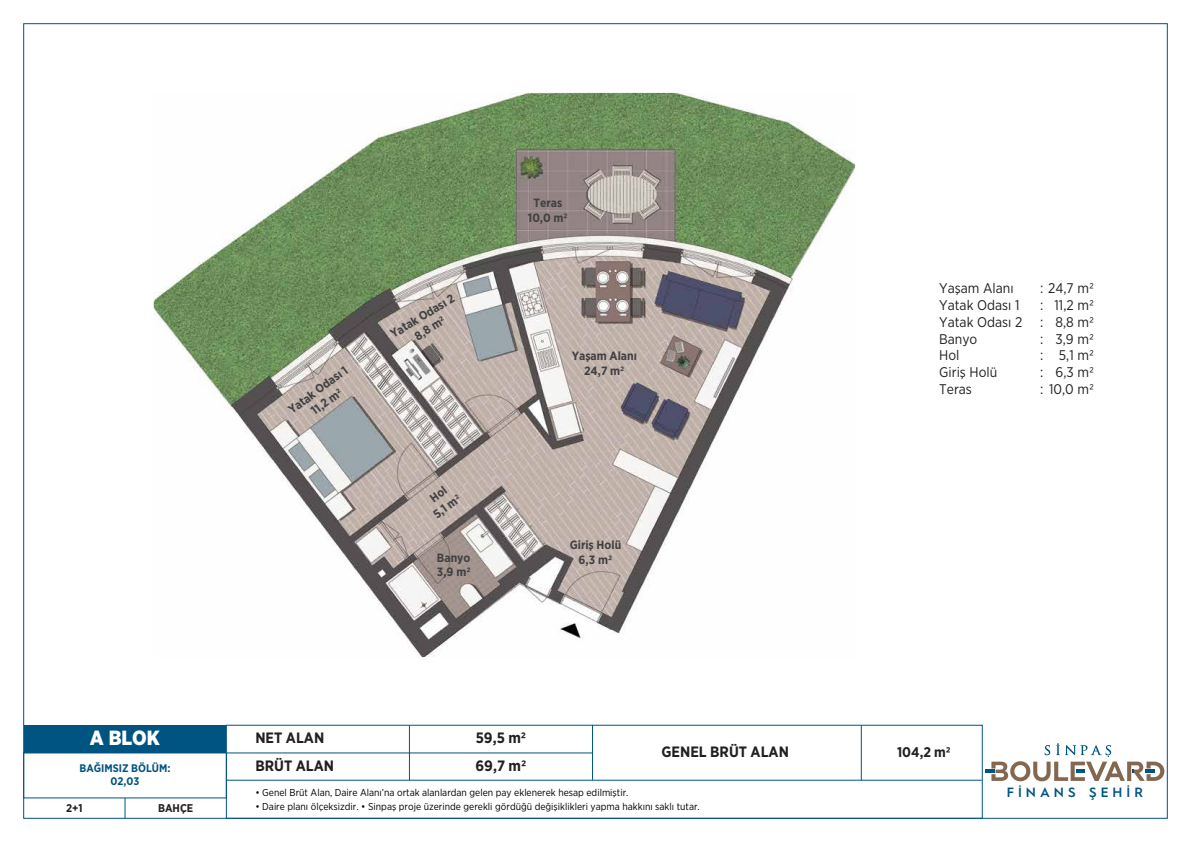
<style>
.page{position:relative;width:1191px;height:842px;background:#fff}
.page>*{position:absolute;margin:0;border:0;box-sizing:border-box;transform-origin:0 0}
.t1{font:900 20.5px "Gotham Narrow";color:#fff}
.t2{font:700 15px "Gotham Narrow";color:#231f20}
.t3{font:14px/16.8px "Gotham Narrow";color:#231f20;text-align:justify}
.t4{font:700 14px "Gotham Narrow";color:#231f20}
.t5{font:600 13.5px "Hurme Geometric Sans 1";letter-spacing:.3em;color:#005482}
.t6{font:700 12px/14.4px "Gotham Narrow";color:#414042;text-align:center}
.t7{font:700 11.2px "Gotham Narrow";color:#231f20}
.t8{font:700 11px/13.2px "Gotham Narrow";color:#005482;text-align:center}
.t9{font:10px "Gotham Narrow";color:#000001}
</style>
<div class="page">
<img style="left:153px;top:93px;width:702px;height:564px">
<div style="left:24px;top:725px;width:202px;height:27px;background:#005482"></div>
<div style="left:23px;top:752px;width:204px;height:46px;border:1px solid #005482"></div>
<hr style="left:226px;top:752px;width:366px;height:1px;background:#005482">
<hr style="left:226px;top:780px;width:755px;height:1px;background:#005482">
<hr style="left:860px;top:725px;width:1px;height:55px;background:#005482">
<hr style="left:592px;top:725px;width:1px;height:55px;background:#005482">
<hr style="left:409px;top:725px;width:1px;height:55px;background:#005482">
<svg style="left:124px;top:798px;width:1px;height:19px"></svg>
<svg style="left:985px;top:743px;width:179px;height:38px"></svg>
<h1 class="t1" style="left:90px;top:725px;width:71px">A BLOK</h1>
<p class="t8" style="left:80px;top:762px;width:92px">BAĞIMSIZ BÖLÜM:<br>02,03</p>
<p class="t6" style="left:285px;top:405px;width:72px;rotate:-37deg">Yatak Odası 1<br>11,2 m2</p>
<p class="t6" style="left:387px;top:328px;width:72px;rotate:-31deg">Yatak Odası 2<br>8,8 m2</p>
<p class="t6" style="left:421px;top:498px;width:33px;rotate:-37deg">Hol<br>5,1 m2</p>
<p class="t6" style="left:437px;top:550px;width:35px;text-align:left">Banyo<br>3,9 m2</p>
<p class="t6" style="left:528px;top:196px;width:41px">Teras<br>10,0 m2</p>
<p class="t6" style="left:572px;top:349px;width:67px">Yaşam Alanı<br>24,7 m2</p>
<p class="t6" style="left:570px;top:538px;width:53px">Giriş Holü<br>6,3 m2</p>
<h3 class="t3" style="left:939px;top:279px;width:76px">Yaşam Alanı</h3>
<h3 class="t3" style="left:1040px;top:279px;width:55px">: 24,7 m2</h3>
<h3 class="t3" style="left:939px;top:296px;width:82px">Yatak Odası 1</h3>
<h3 class="t3" style="left:1040px;top:296px;width:5px">:</h3>
<h3 class="t3" style="left:939px;top:313px;width:85px">Yatak Odası 2</h3>
<h3 class="t3" style="left:1040px;top:313px;width:5px">:</h3>
<h3 class="t3" style="left:939px;top:330px;width:40px">Banyo</h3>
<h3 class="t3" style="left:1040px;top:330px;width:5px">:</h3>
<h3 class="t3" style="left:939px;top:347px;width:22px">Hol</h3>
<h3 class="t3" style="left:1040px;top:347px;width:5px">:</h3>
<h3 class="t3" style="left:939px;top:363px;width:60px">Giriş Holü</h3>
<h3 class="t3" style="left:1040px;top:363px;width:5px">:</h3>
<h3 class="t3" style="left:939px;top:380px;width:34px">Teras</h3>
<h3 class="t3" style="left:1040px;top:380px;width:55px">: 10,0 m2</h3>
<h3 class="t3" style="left:1054px;top:296px;width:41px">11,2 m2<br>8,8 m2<br>3,9 m2<br>5,1 m2<br>6,3 m2</h3>
<h2 class="t2" style="left:255px;top:728px;width:70px">NET ALAN</h2>
<h2 class="t2" style="left:476px;top:728px;width:52px">59,5 m2</h2>
<h2 class="t2" style="left:255px;top:756px;width:80px">BRÜT ALAN</h2>
<h2 class="t2" style="left:475px;top:756px;width:52px">69,7 m2</h2>
<p class="t9" style="left:255px;top:786px;width:374px">• Genel Brüt Alan, Daire Alanı’na ortak alanlardan gelen pay eklenerek hesap edilmiştir.</p>
<h2 class="t2" style="left:661px;top:742px;width:129px">GENEL BRÜT ALAN</h2>
<h3 class="t4" style="left:897px;top:743px;width:55px">104,2 m2</h3>
<h3 class="t5" style="left:1006px;top:783px;width:138px">FİNANS ŞEHİR</h3>
<p class="t7" style="left:66px;top:801px;width:18px">2+1</p>
<p class="t7" style="left:158px;top:801px;width:37px">BAHÇE</p>
<p class="t9" style="left:255px;top:800px;width:446px">• Daire planı ölçeksizdir. • Sinpaş proje üzerinde gerekli gördüğü değişiklikleri yapma hakkını saklı tutar.</p>
</div>
